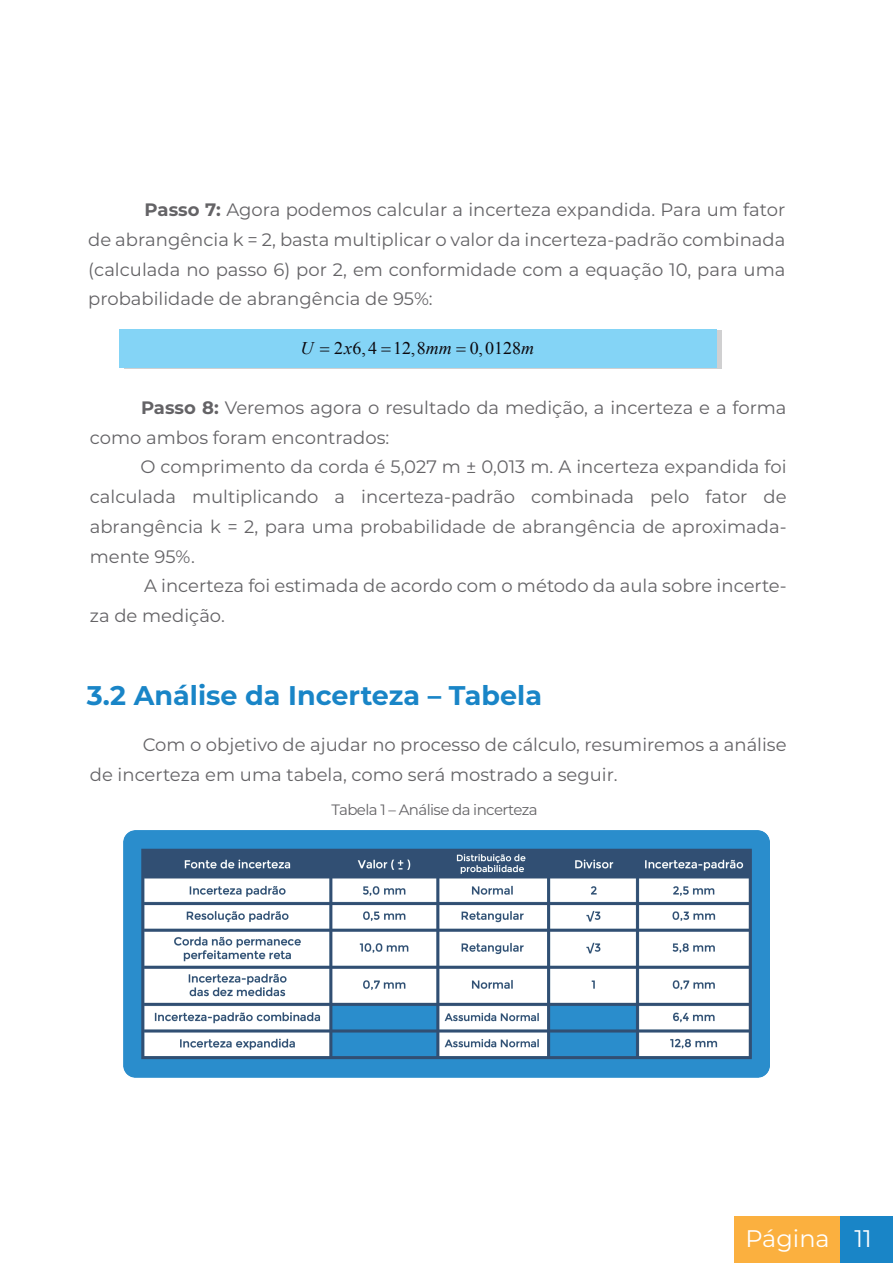
<style>
.page{position:relative;width:893px;height:1263px;background:#fff}
.page>*{position:absolute;margin:0;border:0;box-sizing:border-box;transform-origin:0 0}
.t1{font:700 27px "Montserrat";color:#1985c7}
.t2{font:24px "Montserrat";color:#fff}
.t3{font:18px/29.7px "Montserrat";color:#646366}
.t4{font:17.7px "Times New Roman";color:#0c090e}
.t5{font:15px "Montserrat";letter-spacing:-.04em;color:#646366}
.s1{font-weight:700}
.s2{font-style:italic}
</style>
<div class="page">
<div style="left:840px;top:1216px;width:53px;height:47px;background:#1985c7"></div>
<div style="left:734px;top:1216px;width:106px;height:47px;background:#fbb03f"></div>
<div style="left:120px;top:329px;width:597px;height:39px;background:#84d4f6"></div>
<img style="left:124px;top:830px;width:645px;height:248px">
<p class="t3" style="left:88px;top:194px;width:699px;text-align:justify;text-indent:56px"><span class="s1">Passo 7:</span> Agora podemos calcular a incerteza expandida. Para um fator de abrangência k = 2, basta multiplicar o valor da incerteza-padrão combinada (calculada no passo 6) por 2, em conformidade com a equação 10, para uma probabilidade de abrangência de 95%:</p>
<p class="t4" style="left:301px;top:336px;width:235px"><span class="s2">U</span> 2<span class="s2">x</span>6,4 12,8<span class="s2">mm</span> 0,0128<span class="s2">m</span></p>
<p class="t3" style="left:90px;top:392px;width:698px;text-indent:51px"><span class="s1">Passo 8:</span> Veremos agora o resultado da medição, a incerteza e a forma como ambos foram encontrados:</p>
<p class="t3" style="left:90px;top:451px;width:698px;text-align:justify;text-indent:51px">O comprimento da corda é 5,027 m ± 0,013 m. A incerteza expandida foi calculada multiplicando a incerteza-padrão combinada pelo fator de abrangência k = 2, para uma probabilidade de abrangência de aproximada&shy;mente 95%.</p>
<p class="t3" style="left:90px;top:570px;width:698px;text-indent:54px">A incerteza foi estimada de acordo com o método da aula sobre incerte&shy;za de medição.</p>
<h1 class="t1" style="left:87px;top:676px;width:457px">3.2 Análise da Incerteza – Tabela</h1>
<p class="t3" style="left:90px;top:729px;width:698px;text-indent:53px">Com o objetivo de ajudar no processo de cálculo, resumiremos a análise de incerteza em uma tabela, como será mostrado a seguir.</p>
<p class="t5" style="left:332px;top:799px;width:208px">Tabela 1 – Análise da incerteza</p>
<h2 class="t2" style="left:745px;top:1222px;width:128px">Página 11</h2>
</div>
